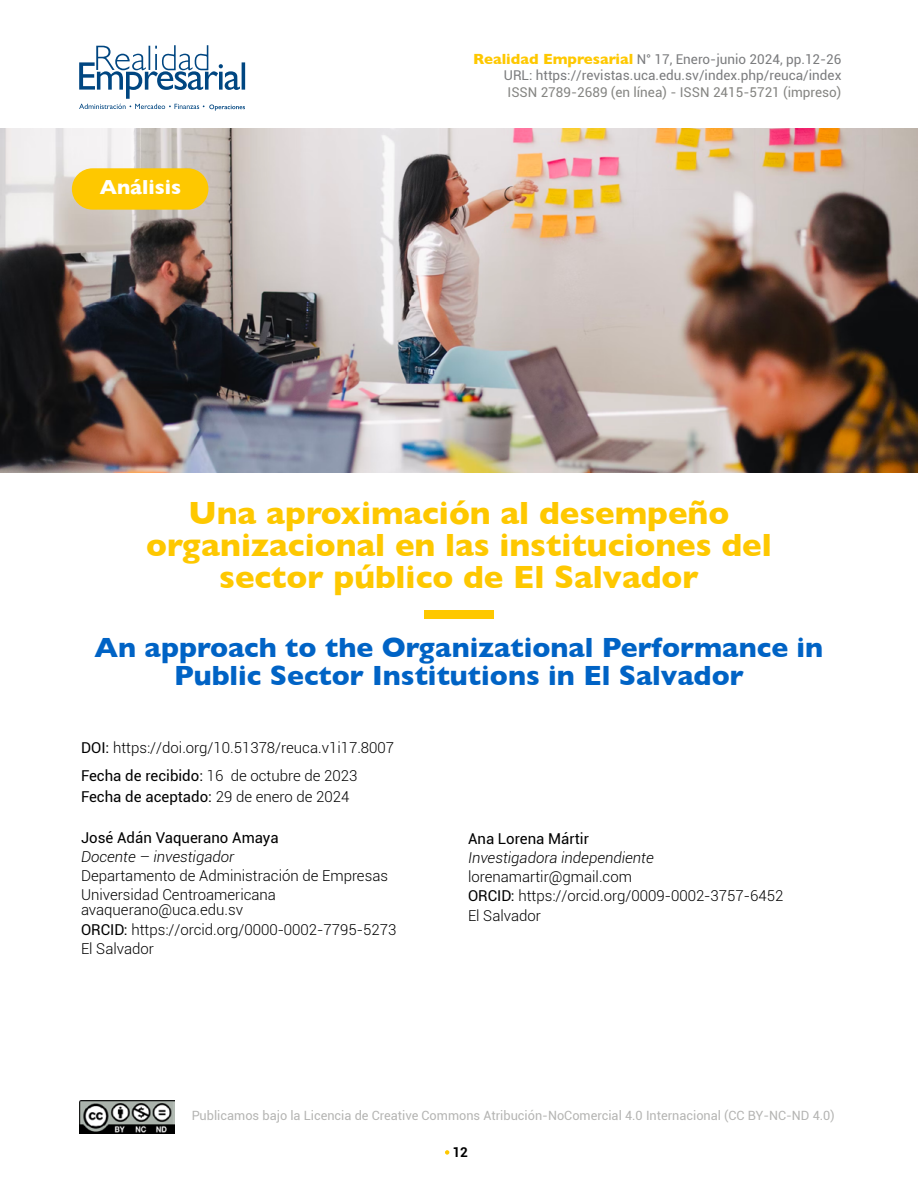
<style>
.page{position:relative;width:918px;height:1188px;background:#fff}
.page>*{position:absolute;margin:0;border:0;box-sizing:border-box;transform-origin:0 0}
.t1{font:700 32.7px/32px "Gill Sans";color:#fec800;text-align:center}
.t2{font:700 28.35px/27.6px "Gill Sans";color:#0063c5;text-align:center}
.t3{font:700 20.7px "Gill Sans";color:#fff}
.t4{font:300 15px/19.2px "Roboto";color:#000}
.t5{font:15px "Roboto";color:#000}
.t6{font:italic 300 15px "Roboto";color:#000}
.t7{font:13.5px/16.2px "Roboto";color:#7b7c7e;text-align:right}
.t8{font:13.5px "Roboto";color:#858582}
.t9{font:700 13.5px "Roboto";color:#000}
.t10{font:12.75px "Roboto";color:#858582}
.s1{font-family:"Gill Sans";font-weight:700;font-size:15px;color:#fec800}
.s2{font-weight:400}
.s3{font-weight:300}
</style>
<div class="page">
<img style="left:79px;top:1100px;width:96px;height:34px">
<svg style="left:445px;top:1150px;width:4px;height:5px"></svg>
<svg style="left:79px;top:45px;width:166px;height:66px"></svg>
<img style="left:0;top:129px;width:918px;height:343px">
<div style="left:72px;top:168px;width:136px;height:42px;background:#fec800;border-radius:21px"></div>
<div style="left:424px;top:611px;width:70px;height:8px;background:#fec800"></div>
<h3 class="t3" style="left:100px;top:170px;width:83px">Análisis</h3>
<p class="t7" style="left:473px;top:51px;width:370px"><span class="s1">Realidad Empresarial</span> N° 17, Enero-junio 2024, pp.12-26<br>URL: https://revistas.uca.edu.sv/index.php/reuca/index</p>
<p class="t8" style="left:508px;top:82px;width:335px">ISSN 2789-2689 (en línea) - ISSN 2415-5721 (impreso)</p>
<h1 class="t1" style="left:146px;top:497px;width:627px">Una aproximación al desempeño organizacional en las instituciones del sector público de El Salvador</h1>
<h2 class="t2" style="left:95px;top:633px;width:730px">An approach to the Organizational Performance in<br>Public Sector Institutions in El Salvador</h2>
<p class="t4" style="left:81px;top:734px;width:315px;line-height:27.8px"><span class="s2">DOI:</span> https://doi.org/10.51378/reuca.v1i17.8007<br><span class="s2">Fecha de recibido:</span> 16 de octubre de 2023</p>
<p class="t5" style="left:81px;top:786px;width:270px">Fecha de aceptado: <span class="s3">29 de enero de 2024</span></p>
<p class="t5" style="left:81px;top:827px;width:199px">José Adán Vaquerano Amaya</p>
<p class="t6" style="left:81px;top:846px;width:155px">Docente – investigador</p>
<p class="t4" style="left:81px;top:866px;width:309px">Departamento de Administración de Empresas<br>Universidad Centroamericana</p>
<p class="t4" style="left:81px;top:900px;width:317px">avaquerano@uca.edu.sv<br><span class="s2">ORCID:</span> https://orcid.org/0000-0002-7795-5273<br>El Salvador</p>
<p class="t5" style="left:468px;top:828px;width:122px">Ana Lorena Mártir</p>
<p class="t6" style="left:468px;top:847px;width:187px">Investigadora independiente</p>
<p class="t4" style="left:468px;top:867px;width:317px">lorenamartir@gmail.com<br><span class="s2">ORCID:</span> https://orcid.org/0009-0002-3757-6452<br>El Salvador</p>
<p class="t10" style="left:192px;top:1106px;width:645px">Publicamos bajo la Licencia de Creative Commons Atribución-NoComercial 4.0 Internacional (CC BY-NC-ND 4.0)</p>
<p class="t9" style="left:453px;top:1143px;width:17px">12</p>
</div>
